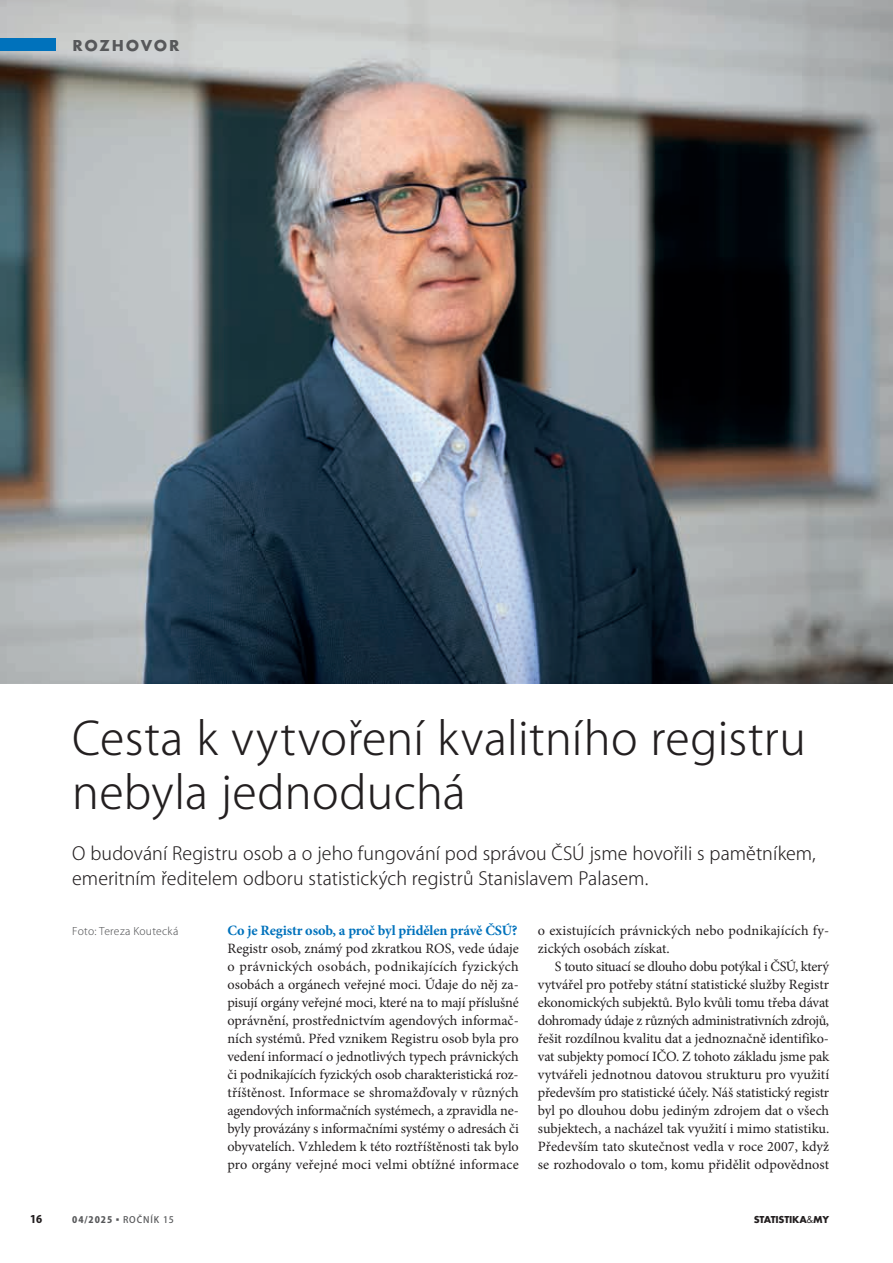
<style>
.page{position:relative;width:893px;height:1263px;background:#fff}
.page>*{position:absolute;margin:0;border:0;box-sizing:border-box;transform-origin:0 0}
.t1{font:300 45px/54px "Koz Go Pr 6 N";letter-spacing:.01em;color:#231f20}
.t2{font:300 18px/24.8px "Koz Go Pr 6 N";color:#231f20}
.t3{font:700 16.5px "Futura TOT";letter-spacing:.105em;color:#57585a}
.t4{font:14.25px/18px "Minion Pro";letter-spacing:.005em;color:#231f20;text-align:justify}
.t5{font:700 14.25px "Minion Pro";letter-spacing:-.01em;color:#0072bc}
.t6{font:300 10.5px "Koz Go Pr 6 N";letter-spacing:.025em;color:#57585a}
.t7{font:700 10.5px "Futura TOT";letter-spacing:-.02em;color:#231f20}
.t8{font:800 10.5px "Koz Go Pr 6 N";color:#231f20}
.t9{font:800 9px "Koz Go Pr 6 N";letter-spacing:.1em;color:#57585a}
.s1{font-weight:500}
.s2{font-family:"Futura TOT Book 12";font-weight:400}
</style>
<div class="page">
<img style="left:0;top:0;width:893px;height:683px">
<div style="left:0;top:39px;width:55px;height:12px;background:#0072bc"></div>
<p class="t3" style="left:72px;top:35px;width:109px">ROZHOVOR</p>
<h1 class="t1" style="left:72px;top:713px;width:735px">Cesta k vytvoření kvalitního registru nebyla jednoduchá</h1>
<p class="t2" style="left:72px;top:841px;width:745px">O budování Registru osob a o jeho fungování pod správou ČSÚ jsme hovořili s pamětníkem, emeritním ředitelem odboru statistických registrů Stanislavem Palasem.</p>
<p class="t5" style="left:227px;top:921px;width:292px">Co je Registr osob, a proč byl přidělen právě ČSÚ?</p>
<p class="t4" style="left:227px;top:940px;width:293px">Registr osob, známý pod zkratkou ROS, vede údaje o právnických osobách, podnikajících fyzických osobách a orgánech veřejné moci. Údaje do něj za&shy;pisují orgány veřejné moci, které na to mají příslušné oprávnění, prostřednictvím agendových informač&shy;ních systémů. Před vznikem Registru osob byla pro vedení informací o jednotlivých typech právnických či podnikajících fyzických osob charakteristická roz&shy;tříštěnost. Informace se shromažďovaly v různých agendových informačních systémech, a zpravidla ne&shy;byly provázány s informačními systémy o adresách či obyvatelích. Vzhledem k této roztříštěnosti tak bylo pro orgány veřejné moci velmi obtížné informace</p>
<p class="t4" style="left:538px;top:922px;width:293px">o existujících právnických nebo podnikajících fy&shy;zických osobách získat.</p>
<p class="t4" style="left:538px;top:958px;width:293px;text-indent:17px">S touto situací se dlouho dobu potýkal i ČSÚ, který vytvářel pro potřeby státní statistické služby Registr ekonomických subjektů. Bylo kvůli tomu třeba dávat dohromady údaje z různých administrativních zdrojů, řešit rozdílnou kvalitu dat a jednoznačně identifiko&shy;vat subjekty pomocí IČO. Z tohoto základu jsme pak vytvářeli jednotnou datovou strukturu pro využití především pro statistické účely. Náš statistický registr byl po dlouhou dobu jediným zdrojem dat o všech subjektech, a nacházel tak využití i mimo statistiku.<br>Především tato skutečnost vedla v roce 2007, když se rozhodovalo o tom, komu přidělit odpovědnost</p>
<p class="t6" style="left:72px;top:926px;width:108px">Foto: Tereza Koutecká</p>
<p class="t8" style="left:30px;top:1214px;width:14px">16</p>
<p class="t9" style="left:72px;top:1215px;width:103px">04/2025▪<span class="s1">ROČNÍK 15</span></p>
<p class="t7" style="left:754px;top:1213px;width:77px">STATISTIKA<span class="s2">&amp;</span>MY</p>
</div>
